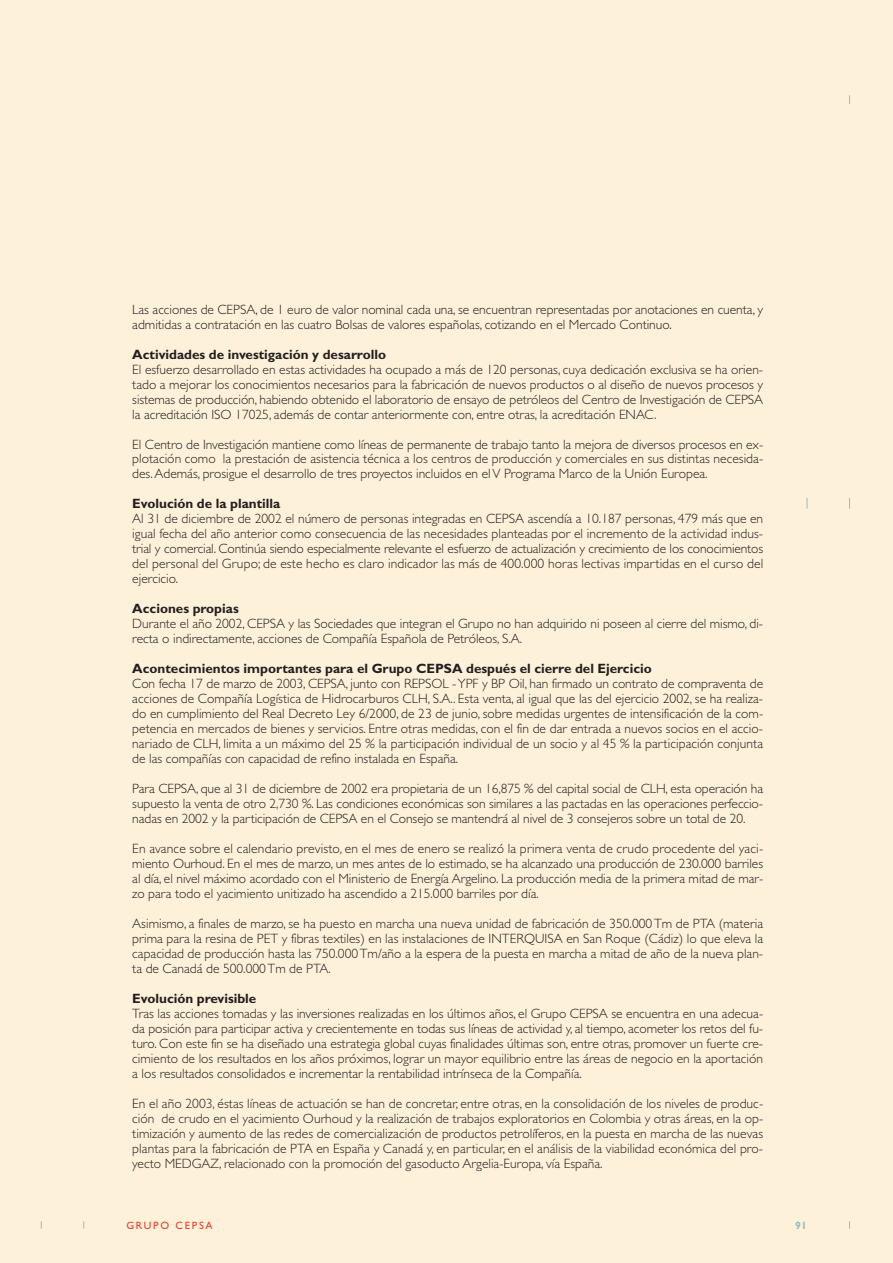
<style>
.page{position:relative;width:893px;height:1263px;background:#fff}
.page>*{position:absolute;margin:0;border:0;box-sizing:border-box;transform-origin:0 0}
.t1{font:300 13.5px/15px "Gill Sans";color:#231f20;text-align:justify}
.t2{font:700 13.5px "Gill Sans";color:#231f20}
.t3{font:10.65px "Gill Sans";letter-spacing:.165em;color:#ee3b32}
.t4{font:700 10.65px "Gill Sans";color:#92bdc1}
</style>
<div class="page">
<div style="left:0;top:0;width:892px;height:1263px;background:#fef1d9"></div>
<p class="t1" style="left:132px;top:303px;width:632px">Las acciones de CEPSA, de 1 euro de valor nominal cada una, se encuentran representadas por anotaciones en cuenta, y admitidas a contratación en las cuatro Bolsas de valores españolas, cotizando en el Mercado Continuo.</p>
<p class="t2" style="left:132px;top:349px;width:255px">Actividades de investigación y desarrollo</p>
<p class="t1" style="left:132px;top:363px;width:632px">El esfuerzo desarrollado en estas actividades ha ocupado a más de 120 personas, cuya dedicación exclusiva se ha orien&shy;tado a mejorar los conocimientos necesarios para la fabricación de nuevos productos o al diseño de nuevos procesos y sistemas de producción, habiendo obtenido el laboratorio de ensayo de petróleos del Centro de Investigación de CEPSA la acreditación ISO 17025, además de contar anteriormente con, entre otras, la acreditación ENAC.</p>
<p class="t1" style="left:132px;top:438px;width:632px">El Centro de Investigación mantiene como líneas de permanente de trabajo tanto la mejora de diversos procesos en ex&shy;plotación como la prestación de asistencia técnica a los centros de producción y comerciales en sus distintas necesida&shy;des.Además, prosigue el desarrollo de tres proyectos incluidos en el V Programa Marco de la Unión Europea.</p>
<p class="t2" style="left:132px;top:499px;width:150px">Evolución de la plantilla</p>
<p class="t1" style="left:132px;top:513px;width:632px">Al 31 de diciembre de 2002 el número de personas integradas en CEPSA ascendía a 10.187 personas, 479 más que en igual fecha del año anterior como consecuencia de las necesidades planteadas por el incremento de la actividad indus&shy;trial y comercial. Continúa siendo especialmente relevante el esfuerzo de actualización y crecimiento de los conocimientos del personal del Grupo; de este hecho es claro indicador las más de 400.000 horas lectivas impartidas en el curso del ejercicio.</p>
<p class="t2" style="left:132px;top:604px;width:108px">Acciones propias</p>
<p class="t1" style="left:132px;top:618px;width:632px">Durante el año 2002, CEPSA y las Sociedades que integran el Grupo no han adquirido ni poseen al cierre del mismo, di&shy;recta o indirectamente, acciones de Compañía Española de Petróleos, S.A.</p>
<p class="t2" style="left:132px;top:664px;width:521px">Acontecimientos importantes para el Grupo CEPSA después el cierre del Ejercicio</p>
<p class="t1" style="left:132px;top:678px;width:632px">Con fecha 17 de marzo de 2003, CEPSA, junto con REPSOL - YPF y BP Oil, han firmado un contrato de compraventa de acciones de Compañía Logística de Hidrocarburos CLH, S.A.. Esta venta, al igual que las del ejercicio 2002, se ha realiza&shy;do en cumplimiento del Real Decreto Ley 6/2000, de 23 de junio, sobre medidas urgentes de intensificación de la com&shy;petencia en mercados de bienes y servicios. Entre otras medidas, con el fin de dar entrada a nuevos socios en el accio&shy;nariado de CLH, limita a un máximo del 25 % la participación individual de un socio y al 45 % la participación conjunta de las compañías con capacidad de refino instalada en España.</p>
<p class="t1" style="left:132px;top:783px;width:632px">Para CEPSA, que al 31 de diciembre de 2002 era propietaria de un 16,875 % del capital social de CLH, esta operación ha supuesto la venta de otro 2,730 %. Las condiciones económicas son similares a las pactadas en las operaciones perfeccio&shy;nadas en 2002 y la participación de CEPSA en el Consejo se mantendrá al nivel de 3 consejeros sobre un total de 20.</p>
<p class="t1" style="left:132px;top:843px;width:632px">En avance sobre el calendario previsto, en el mes de enero se realizó la primera venta de crudo procedente del yaci&shy;miento Ourhoud. En el mes de marzo, un mes antes de lo estimado, se ha alcanzado una producción de 230.000 barriles al día, el nivel máximo acordado con el Ministerio de Energía Argelino. La producción media de la primera mitad de mar&shy;zo para todo el yacimiento unitizado ha ascendido a 215.000 barriles por día.</p>
<p class="t1" style="left:132px;top:918px;width:632px">Asimismo, a finales de marzo, se ha puesto en marcha una nueva unidad de fabricación de 350.000 Tm de PTA (materia prima para la resina de PET y fibras textiles) en las instalaciones de INTERQUISA en San Roque (Cádiz) lo que eleva la capacidad de producción hasta las 750.000 Tm/año a la espera de la puesta en marcha a mitad de año de la nueva plan&shy;ta de Canadá de 500.000 Tm de PTA.</p>
<p class="t2" style="left:132px;top:994px;width:126px">Evolución previsible</p>
<p class="t1" style="left:132px;top:1008px;width:632px">Tras las acciones tomadas y las inversiones realizadas en los últimos años, el Grupo CEPSA se encuentra en una adecua&shy;da posición para participar activa y crecientemente en todas sus líneas de actividad y, al tiempo, acometer los retos del fu&shy;turo. Con este fin se ha diseñado una estrategia global cuyas finalidades últimas son, entre otras, promover un fuerte cre&shy;cimiento de los resultados en los años próximos, lograr un mayor equilibrio entre las áreas de negocio en la aportación a los resultados consolidados e incrementar la rentabilidad intrínseca de la Compañía.</p>
<p class="t1" style="left:132px;top:1098px;width:632px">En el año 2003, éstas líneas de actuación se han de concretar, entre otras, en la consolidación de los niveles de produc&shy;ción de crudo en el yacimiento Ourhoud y la realización de trabajos exploratorios en Colombia y otras áreas, en la op&shy;timización y aumento de las redes de comercialización de productos petrolíferos, en la puesta en marcha de las nuevas plantas para la fabricación de PTA en España y Canadá y, en particular, en el análisis de la viabilidad económica del pro&shy;yecto MEDGAZ, relacionado con la promoción del gasoducto Argelia-Europa, vía España.</p>
<p class="t3" style="left:126px;top:1221px;width:88px">GRUPO CEPSA</p>
<p class="t4" style="left:795px;top:1221px;width:13px">91</p>
</div>
